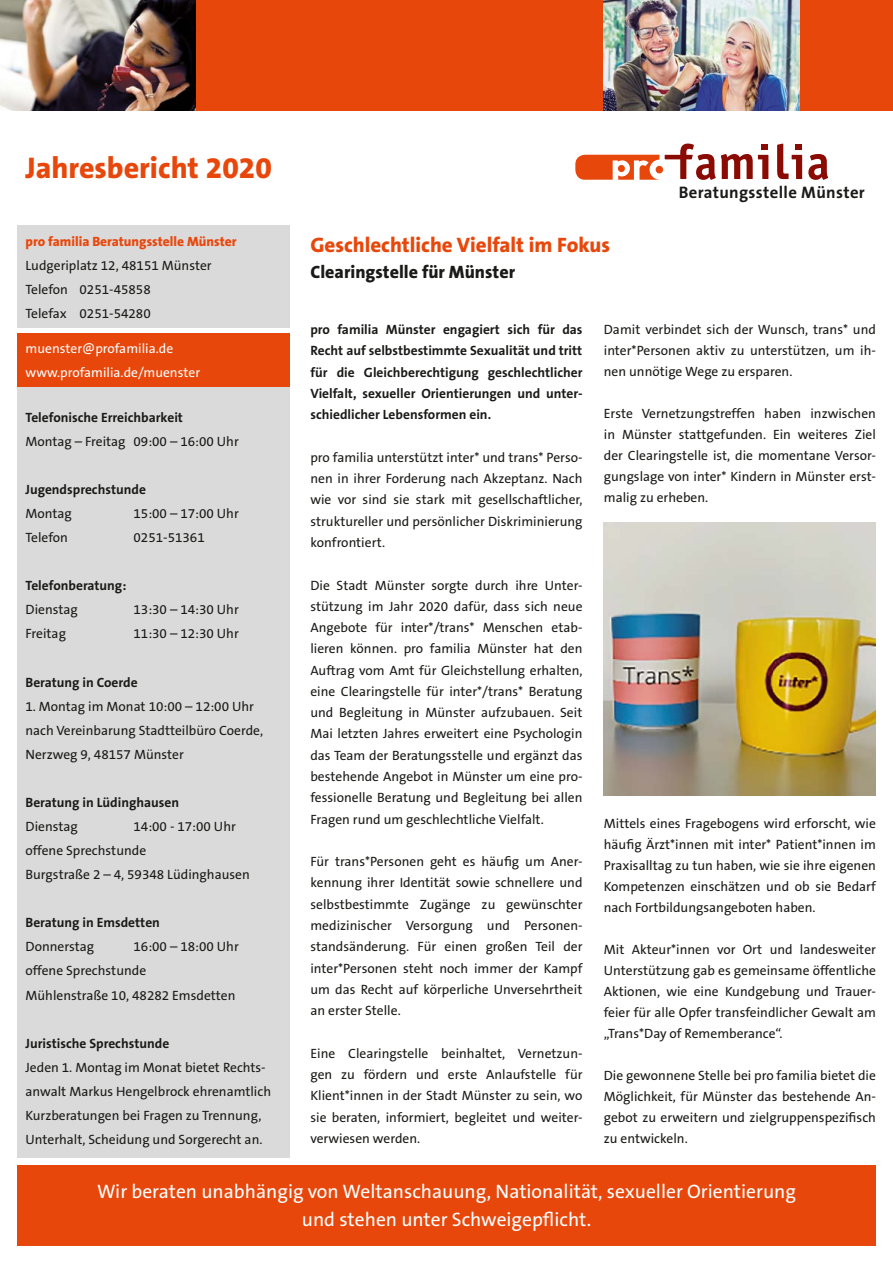
<style>
.page{position:relative;width:893px;height:1263px;background:#fff}
.page>*{position:absolute;margin:0;border:0;box-sizing:border-box;transform-origin:0 0}
.profa_StA_Head{font:800 30px "The Sans B8";color:#e8470b}
.profa_StA_Head-2{font:800 21px "The Sans B8";color:#e8470b}
.t1{font:19.5px "The Sans B5 Plain";color:#fff}
.profa_StA_Head-3{font:800 18px "The Sans B8";color:#1a1a18}
.t2{font:700 16.8px "The Sans B7";letter-spacing:.02em;color:#1a1a18}
.profa_StA_Copy{font:13.5px/21.3px "The Sans B5 Plain";color:#1a1a18;text-align:justify}
.profa_StA_Copy-2{font:700 13.5px/21.3px "The Sans B7";color:#1a1a18;text-align:justify}
.profa_StA_Copy-3{font:13.5px "The Sans B5 Plain";color:#fff}
.profa_StA_Copy-4{font:800 13.5px "The Sans B8";color:#e8470b}
</style>
<div class="page">
<div style="left:17px;top:354px;width:272px;height:803px;background:#dadada"></div>
<div style="left:17px;top:225px;width:272px;height:102px;background:#dadada"></div>
<div style="left:17px;top:1165px;width:859px;height:81px;background:#e8470b"></div>
<div style="left:17px;top:334px;width:272px;height:53px;background:#e8470b"></div>
<div style="left:0;top:0;width:893px;height:111px;background:#e8470b"></div>
<div style="left:656px;top:166px;width:7px;height:7px;background:#e8470b;border-radius:50%"></div>
<svg style="left:808px;top:154px;width:20px;height:26px"></svg>
<svg style="left:665px;top:144px;width:103px;height:36px"></svg>
<svg style="left:777px;top:144px;width:25px;height:35px"></svg>
<svg style="left:575px;top:155px;width:84px;height:25px"></svg>
<img style="left:604px;top:523px;width:272px;height:272px">
<img style="left:604px;top:0;width:195px;height:111px">
<img style="left:0;top:0;width:196px;height:111px">
<p class="profa_StA_Head" style="left:26px;top:152px;width:248px">Jahresbericht 2020</p>
<p class="t2" style="left:679px;top:184px;width:187px">Beratungsstelle Münster</p>
<p class="profa_StA_Copy-4" style="left:26px;top:234px;width:213px">pro familia Beratungsstelle Münster</p>
<p class="profa_StA_Copy" style="left:26px;top:255px;width:188px">Ludgeriplatz 12, 48151 Münster</p>
<p class="profa_StA_Copy" style="left:26px;top:280px;width:127px">Telefon 0251-45858</p>
<p class="profa_StA_Copy" style="left:26px;top:304px;width:127px">Telefax 0251-54280</p>
<p class="profa_StA_Copy-3" style="left:26px;top:341px;width:149px">muenster@profamilia.de</p>
<p class="profa_StA_Copy-3" style="left:26px;top:365px;width:176px">www.profamilia.de/muenster</p>
<p class="profa_StA_Copy-2" style="left:26px;top:407px;width:159px">Telefonische Erreichbarkeit</p>
<p class="profa_StA_Copy" style="left:26px;top:431px;width:215px">Montag – Freitag 09:00 – 16:00 Uhr</p>
<p class="profa_StA_Copy-2" style="left:26px;top:479px;width:122px">Jugendsprechstunde</p>
<p class="profa_StA_Copy" style="left:26px;top:503px;width:48px">Montag</p>
<p class="profa_StA_Copy" style="left:134px;top:503px;width:107px">15:00 – 17:00 Uhr</p>
<p class="profa_StA_Copy" style="left:26px;top:527px;width:44px">Telefon</p>
<p class="profa_StA_Copy" style="left:134px;top:527px;width:73px">0251-51361</p>
<p class="profa_StA_Copy-2" style="left:26px;top:575px;width:102px">Telefonberatung:</p>
<p class="profa_StA_Copy" style="left:26px;top:600px;width:54px">Dienstag</p>
<p class="profa_StA_Copy" style="left:134px;top:600px;width:107px">13:30 – 14:30 Uhr</p>
<p class="profa_StA_Copy" style="left:26px;top:624px;width:42px">Freitag</p>
<p class="profa_StA_Copy" style="left:134px;top:624px;width:107px">11:30 – 12:30 Uhr</p>
<p class="profa_StA_Copy-2" style="left:26px;top:672px;width:114px">Beratung in Coerde</p>
<p class="profa_StA_Copy" style="left:26px;top:696px;width:230px">1. Montag im Monat 10:00 – 12:00 Uhr</p>
<p class="profa_StA_Copy" style="left:26px;top:720px;width:239px">nach Vereinbarung Stadtteilbüro Coerde,</p>
<p class="profa_StA_Copy" style="left:26px;top:744px;width:160px">Nerzweg 9, 48157 Münster</p>
<p class="profa_StA_Copy-2" style="left:26px;top:792px;width:155px">Beratung in Lüdinghausen</p>
<p class="profa_StA_Copy" style="left:26px;top:816px;width:54px">Dienstag</p>
<p class="profa_StA_Copy" style="left:134px;top:816px;width:104px">14:00 - 17:00 Uhr</p>
<p class="profa_StA_Copy" style="left:26px;top:840px;width:122px">offene Sprechstunde</p>
<p class="profa_StA_Copy" style="left:26px;top:864px;width:226px">Burgstraße 2 – 4, 59348 Lüdinghausen</p>
<p class="profa_StA_Copy-2" style="left:26px;top:912px;width:136px">Beratung in Emsdetten</p>
<p class="profa_StA_Copy" style="left:26px;top:937px;width:70px">Donnerstag</p>
<p class="profa_StA_Copy" style="left:134px;top:937px;width:107px">16:00 – 18:00 Uhr</p>
<p class="profa_StA_Copy" style="left:26px;top:961px;width:122px">offene Sprechstunde</p>
<p class="profa_StA_Copy" style="left:26px;top:985px;width:212px">Mühlenstraße 10, 48282 Emsdetten</p>
<p class="profa_StA_Copy-2" style="left:26px;top:1033px;width:145px">Juristische Sprechstunde</p>
<p class="profa_StA_Copy" style="left:26px;top:1056px;width:247px;line-height:24px;text-align:left">Jeden 1. Montag im Monat bietet Rechts&shy;anwalt Markus Hengelbrock ehrenamtlich Kurzberatungen bei Fragen zu Trennung, Unterhalt, Scheidung und Sorgerecht an.</p>
<p class="t1" style="left:97px;top:1181px;width:700px">Wir beraten unabhängig von Weltanschauung, Nationalität, sexueller Orientierung</p>
<p class="t1" style="left:302px;top:1209px;width:291px">und stehen unter Schweigepflicht.</p>
<p class="profa_StA_Head-2" style="left:310px;top:234px;width:301px">Geschlechtliche Vielfalt im Fokus</p>
<p class="profa_StA_Head-3" style="left:310px;top:262px;width:206px">Clearingstelle für Münster</p>
<p class="profa_StA_Copy-2" style="left:310px;top:319px;width:274px">pro familia Münster engagiert sich für das Recht auf selbstbestimmte Sexualität und tritt für die Gleichberechtigung geschlechtlicher Vielfalt, sexueller Orientierungen und unter&shy;schiedlicher Lebensformen ein.</p>
<p class="profa_StA_Copy" style="left:310px;top:447px;width:274px">pro familia unterstützt inter* und trans* Perso&shy;nen in ihrer Forderung nach Akzeptanz. Nach wie vor sind sie stark mit gesellschaftlicher, struktureller und persönlicher Diskriminierung konfrontiert.</p>
<p class="profa_StA_Copy" style="left:310px;top:575px;width:274px">Die Stadt Münster sorgte durch ihre Unter&shy;stützung im Jahr 2020 dafür, dass sich neue Angebote für inter*/trans* Menschen etab&shy;lieren können. pro familia Münster hat den Auftrag vom Amt für Gleichstellung erhalten, eine Clearingstelle für inter*/trans* Beratung und Begleitung in Münster aufzubauen. Seit Mai letzten Jahres erweitert eine Psychologin das Team der Beratungsstelle und ergänzt das bestehende Angebot in Münster um eine pro&shy;fessionelle Beratung und Begleitung bei allen Fragen rund um geschlechtliche Vielfalt.</p>
<p class="profa_StA_Copy" style="left:310px;top:851px;width:274px">Für trans*Personen geht es häufig um Aner&shy;kennung ihrer Identität sowie schnellere und selbstbestimmte Zugänge zu gewünschter medizinischer Versorgung und Personen&shy;standsänderung. Für einen großen Teil der inter*Personen steht noch immer der Kampf um das Recht auf körperliche Unversehrtheit an erster Stelle.</p>
<p class="profa_StA_Copy" style="left:310px;top:1043px;width:274px">Eine Clearingstelle beinhaltet, Vernetzun&shy;gen zu fördern und erste Anlaufstelle für Klient*innen in der Stadt Münster zu sein, wo sie beraten, informiert, begleitet und weiter&shy;verwiesen werden.</p>
<p class="profa_StA_Copy" style="left:604px;top:320px;width:274px">Damit verbindet sich der Wunsch, trans* und inter*Personen aktiv zu unterstützen, um ih&shy;nen unnötige Wege zu ersparen.</p>
<p class="profa_StA_Copy" style="left:604px;top:404px;width:274px">Erste Vernetzungstreffen haben inzwischen in Münster stattgefunden. Ein weiteres Ziel der Clearingstelle ist, die momentane Versor&shy;gungslage von inter* Kindern in Münster erst&shy;malig zu erheben.</p>
<p class="profa_StA_Copy" style="left:604px;top:813px;width:274px">Mittels eines Fragebogens wird erforscht, wie häufig Ärzt*innen mit inter* Patient*innen im Praxisalltag zu tun haben, wie sie ihre eigenen Kompetenzen einschätzen und ob sie Bedarf nach Fortbildungsangeboten haben.</p>
<p class="profa_StA_Copy" style="left:604px;top:939px;width:274px">Mit Akteur*innen vor Ort und landesweiter Unterstützung gab es gemeinsame öffentliche Aktionen, wie eine Kundgebung und Trauer&shy;feier für alle Opfer transfeindlicher Gewalt am „Trans*Day of Rememberance“.</p>
<p class="profa_StA_Copy" style="left:604px;top:1065px;width:274px">Die gewonnene Stelle bei pro familia bietet die Möglichkeit, für Münster das bestehende An&shy;gebot zu erweitern und zielgruppenspezifisch zu entwickeln.</p>
</div>
